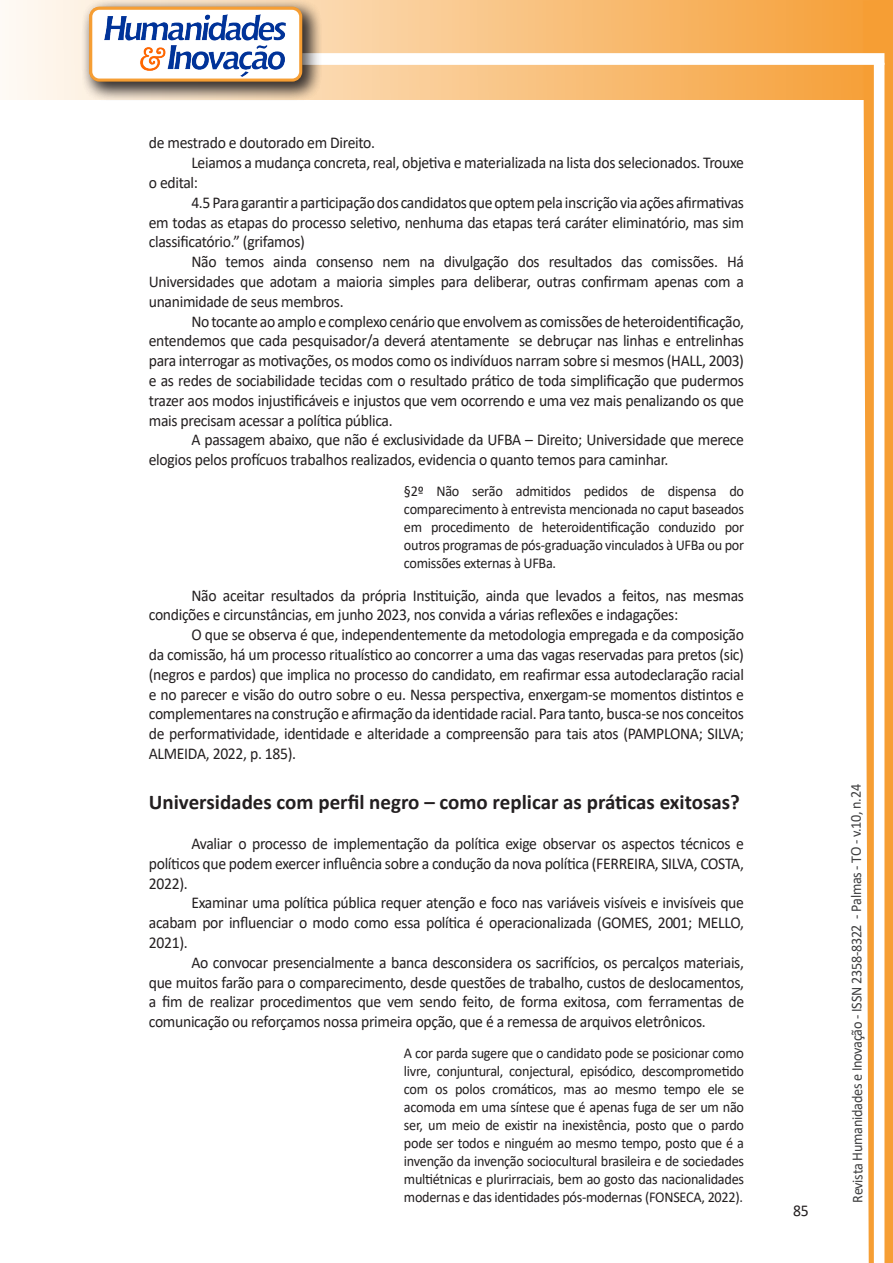
<style>
.page{position:relative;width:893px;height:1263px;background:#fff}
.page>*{position:absolute;margin:0;border:0;box-sizing:border-box;transform-origin:0 0}
.Titulo_2{font:700 21px "Calibri";color:#231f20}
.texto{font:16.5px/19.8px "Calibri";letter-spacing:-.02em;color:#231f20;text-align:justify;scale:.95 1}
.citacao{font:15px/18px "Calibri";letter-spacing:-.02em;color:#231f20;text-align:justify;scale:.95 1}
.t1{font:15px "Calibri";letter-spacing:-.025em;color:#3e3e3f;scale:.95 1}
</style>
<div class="page">
<svg style="left:5px;top:0;width:858px;height:100px;background:#f9c484"></svg>
<div style="left:302px;top:53px;width:582px;height:12px;background:#fff;border:2px solid #fff"></div>
<svg style="left:863px;top:0;width:30px;height:1263px"></svg>
<div style="left:81px;top:0;width:241px;height:102px;background:#231f20;opacity:.75"></div>
<div style="left:91px;top:8px;width:210px;height:72px;background:#fff;border-radius:9px"></div>
<img style="left:104px;top:14px;width:181px;height:62px">
<div style="left:89px;top:7px;width:213px;height:75px;border:3px solid #f69e34;border-radius:9px"></div>
<p class="texto" style="left:149px;top:133px;width:240px">de mestrado e doutorado em Direito.</p>
<p class="texto" style="left:149px;top:152px;width:628px;text-indent:43px">Leiamos a mudança concreta, real, objetiva e materializada na lista dos selecionados. Trouxe o edital:</p>
<p class="texto" style="left:149px;top:192px;width:628px;text-indent:43px">4.5 Para garantir a participação dos candidatos que optem pela inscrição via ações afirmativas em todas as etapas do processo seletivo, nenhuma das etapas terá caráter eliminatório, mas sim classificatório.” (grifamos)</p>
<p class="texto" style="left:149px;top:251px;width:628px;text-indent:43px">Não temos ainda consenso nem na divulgação dos resultados das comissões. Há Universidades que adotam a maioria simples para deliberar, outras confirmam apenas com a unanimidade de seus membros.</p>
<p class="texto" style="left:149px;top:311px;width:628px;text-indent:43px">No tocante ao amplo e complexo cenário que envolvem as comissões de heteroidentificação, entendemos que cada pesquisador/a deverá atentamente se debruçar nas linhas e entrelinhas para interrogar as motivações, os modos como os indivíduos narram sobre si mesmos (HALL, 2003) e as redes de sociabilidade tecidas com o resultado prático de toda simplificação que pudermos trazer aos modos injustificáveis e injustos que vem ocorrendo e uma vez mais penalizando os que mais precisam acessar a política pública.</p>
<p class="texto" style="left:149px;top:430px;width:628px;text-indent:43px">A passagem abaixo, que não é exclusividade da UFBA – Direito; Universidade que merece elogios pelos profícuos trabalhos realizados, evidencia o quanto temos para caminhar.</p>
<p class="citacao" style="left:404px;top:482px;width:360px">§2º Não serão admitidos pedidos de dispensa do comparecimento à entrevista mencionada no caput baseados em procedimento de heteroidentificação conduzido por outros programas de pós-graduação vinculados à UFBa ou por comissões externas à UFBa.</p>
<p class="texto" style="left:149px;top:585px;width:628px;text-indent:43px">Não aceitar resultados da própria Instituição, ainda que levados a feitos, nas mesmas condições e circunstâncias, em junho 2023, nos convida a várias reflexões e indagações:</p>
<p class="texto" style="left:149px;top:624px;width:628px;text-indent:43px">O que se observa é que, independentemente da metodologia empregada e da composição da comissão, há um processo ritualístico ao concorrer a uma das vagas reservadas para pretos (sic) (negros e pardos) que implica no processo do candidato, em reafirmar essa autodeclaração racial e no parecer e visão do outro sobre o eu. Nessa perspectiva, enxergam-se momentos distintos e complementares na construção e afirmação da identidade racial. Para tanto, busca-se nos conceitos de performatividade, identidade e alteridade a compreensão para tais atos (PAMPLONA; SILVA; ALMEIDA, 2022, p. 185).</p>
<p class="Titulo_2" style="left:149px;top:788px;width:593px">Universidades com perfil negro – como replicar as práticas exitosas?</p>
<p class="texto" style="left:149px;top:833px;width:628px;text-indent:43px">Avaliar o processo de implementação da política exige observar os aspectos técnicos e políticos que podem exercer influência sobre a condução da nova política (FERREIRA, SILVA, COSTA, 2022).</p>
<p class="texto" style="left:149px;top:893px;width:628px;text-indent:43px">Examinar uma política pública requer atenção e foco nas variáveis visíveis e invisíveis que acabam por influenciar o modo como essa política é operacionalizada (GOMES, 2001; MELLO, 2021).</p>
<p class="texto" style="left:149px;top:952px;width:628px;text-indent:43px">Ao convocar presencialmente a banca desconsidera os sacrifícios, os percalços materiais, que muitos farão para o comparecimento, desde questões de trabalho, custos de deslocamentos, a fim de realizar procedimentos que vem sendo feito, de forma exitosa, com ferramentas de comunicação ou reforçamos nossa primeira opção, que é a remessa de arquivos eletrônicos.</p>
<p class="citacao" style="left:404px;top:1044px;width:360px">A cor parda sugere que o candidato pode se posicionar como livre, conjuntural, conjectural, episódico, descomprometido com os polos cromáticos, mas ao mesmo tempo ele se acomoda em uma síntese que é apenas fuga de ser um não ser, um meio de existir na inexistência, posto que o pardo pode ser todos e ninguém ao mesmo tempo, posto que é a invenção da invenção sociocultural brasileira e de sociedades multiétnicas e plurirraciais, bem ao gosto das nacionalidades modernas e das identidades pós-modernas (FONSECA, 2022).</p>
<p class="texto" style="left:793px;top:1200px;width:18px">85</p>
<p class="t1" style="left:846px;top:1203px;width:442px;rotate:-90deg">Revista Humanidades e Inovação - ISSN 2358-8322 - Palmas - TO - v.10, n.24</p>
</div>
